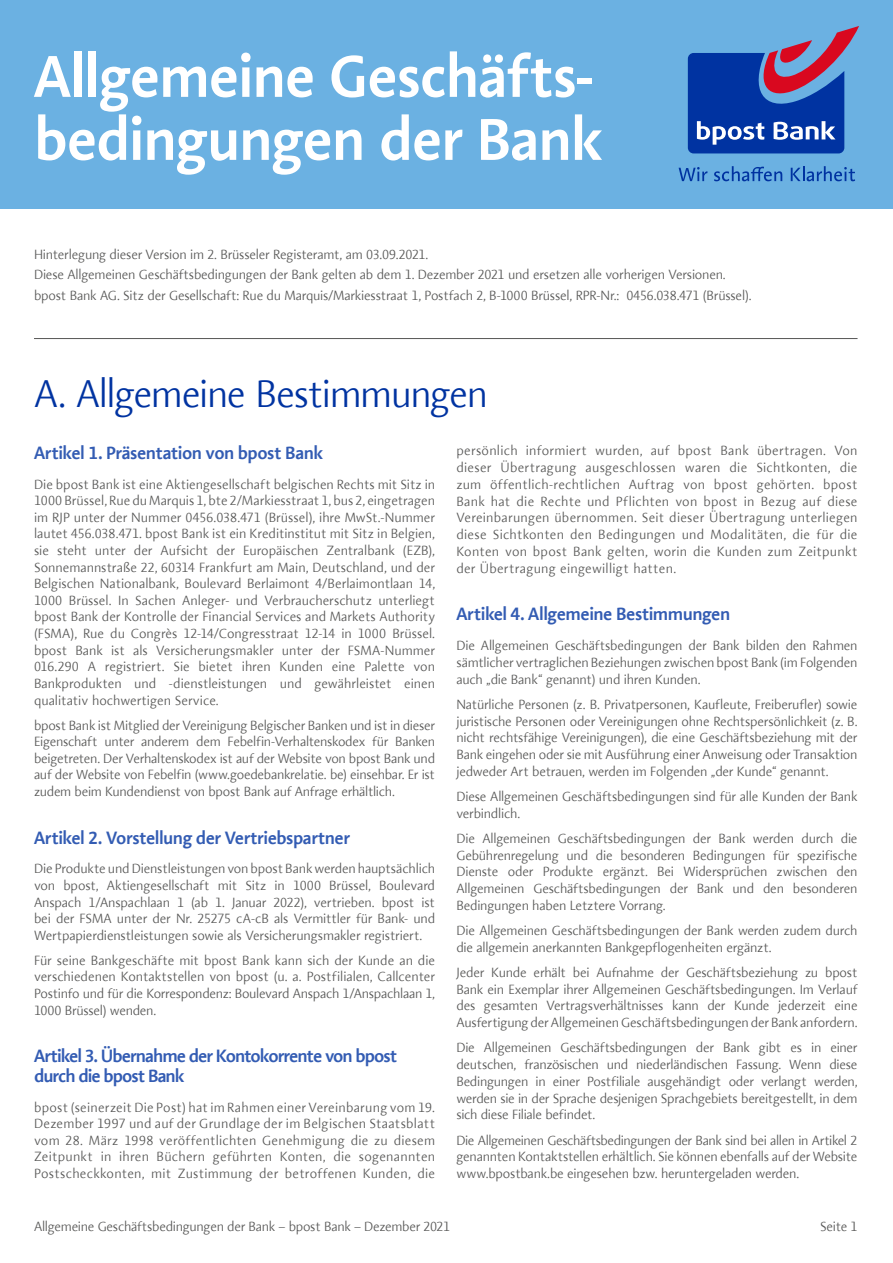
<style>
.page{position:relative;width:893px;height:1263px;background:#fff}
.page>*{position:absolute;margin:0;border:0;box-sizing:border-box;transform-origin:0 0}
.t1{font:600 60px/63px "Aroma No 2 LT Com";letter-spacing:-.02em;color:#fff}
.t2{font:300 39px "Aroma No 2 LT Com";letter-spacing:-.035em;color:#0033a1}
.t3{font:600 18px "Aroma No 2 LT Com";letter-spacing:-.03em;color:#335cb3}
.t4{font:600 18px/19.6px "Aroma No 2 LT Com";letter-spacing:-.05em;color:#335cb3}
.t5{font:300 13.5px/16.6px "Aroma No 2 LT Com";letter-spacing:-.015em;color:#575756;text-align:justify}
</style>
<div class="page">
<div style="left:0;top:0;width:893px;height:209px;background:#6bb1e2"></div>
<hr style="left:34px;top:338px;width:823px;height:1px;background:#575756">
<svg style="left:688px;top:26px;width:171px;height:127px"></svg>
<svg style="left:679px;top:167px;width:28px;height:14px"></svg>
<svg style="left:714px;top:166px;width:68px;height:15px"></svg>
<svg style="left:791px;top:166px;width:64px;height:15px"></svg>
<h1 class="t1" style="left:34px;top:43px;width:570px">Allgemeine Geschäfts&shy;bedingungen der Bank</h1>
<p class="t5" style="left:34px;top:243px;width:719px;line-height:20.7px;text-align:left">Hinterlegung dieser Version im 2. Brüsseler Registeramt, am 03.09.2021.<br>Diese Allgemeinen Geschäftsbedingungen der Bank gelten ab dem 1. Dezember 2021 und ersetzen alle vorherigen Versionen. bpost Bank AG. Sitz der Gesellschaft: Rue du Marquis/Markiesstraat 1, Postfach 2, B-1000 Brüssel, RPR-Nr.: 0456.038.471 (Brüssel).</p>
<h2 class="t2" style="left:34px;top:369px;width:455px">A. Allgemeine Bestimmungen</h2>
<h3 class="t3" style="left:34px;top:441px;width:291px">Artikel 1. Präsentation von bpost Bank</h3>
<p class="t5" style="left:34px;top:475px;width:403px">Die bpost Bank ist eine Aktiengesellschaft belgischen Rechts mit Sitz in 1000 Brüssel, Rue du Marquis 1, bte 2/Markiesstraat 1, bus 2, eingetragen im RJP unter der Nummer 0456.038.471 (Brüssel), ihre MwSt.-Nummer lautet 456.038.471. bpost Bank ist ein Kreditinstitut mit Sitz in Belgien, sie steht unter der Aufsicht der Europäischen Zentralbank (EZB), Sonnemannstraße 22, 60314 Frankfurt am Main, Deutschland, und der Belgischen Nationalbank, Boulevard Berlaimont 4/Berlaimontlaan 14, 1000 Brüssel. In Sachen Anleger- und Verbraucherschutz unterliegt bpost Bank der Kontrolle der Financial Services and Markets Authority (FSMA), Rue du Congrès 12-14/Congresstraat 12-14 in 1000 Brüssel. bpost Bank ist als Versicherungsmakler unter der FSMA-Nummer 016.290 A registriert. Sie bietet ihren Kunden eine Palette von Bankprodukten und -dienstleistungen und gewährleistet einen qualitativ hochwertigen Service.</p>
<p class="t5" style="left:34px;top:716px;width:403px">bpost Bank ist Mitglied der Vereinigung Belgischer Banken und ist in dieser Eigenschaft unter anderem dem Febelfin-Verhaltenskodex für Banken beigetreten. Der Verhaltenskodex ist auf der Website von bpost Bank und auf der Website von Febelfin (www.goedebankrelatie. be) einsehbar. Er ist zudem beim Kundendienst von bpost Bank auf Anfrage erhältlich.</p>
<h3 class="t3" style="left:34px;top:825px;width:318px">Artikel 2. Vorstellung der Vertriebspartner</h3>
<p class="t5" style="left:34px;top:860px;width:403px">Die Produkte und Dienstleistungen von bpost Bank werden hauptsächlich von bpost, Aktiengesellschaft mit Sitz in 1000 Brüssel, Boulevard Anspach 1/Anspachlaan 1 (ab 1. Januar 2022), vertrieben. bpost ist bei der FSMA unter der Nr. 25275 cA-cB als Vermittler für Bank- und Wertpapierdienstleistungen sowie als Versicherungsmakler registriert.</p>
<p class="t5" style="left:34px;top:952px;width:403px">Für seine Bankgeschäfte mit bpost Bank kann sich der Kunde an die verschiedenen Kontaktstellen von bpost (u. a. Postfilialen, Callcenter Postinfo und für die Korrespondenz: Boulevard Anspach 1/Anspachlaan 1, 1000 Brüssel) wenden.</p>
<h3 class="t4" style="left:34px;top:1045px;width:365px">Artikel 3. Übernahme der Kontokorrente von bpost durch die bpost Bank</h3>
<p class="t5" style="left:34px;top:1098px;width:403px">bpost (seinerzeit Die Post) hat im Rahmen einer Vereinbarung vom 19.<br>Dezember 1997 und auf der Grundlage der im Belgischen Staatsblatt vom 28. März 1998 veröffentlichten Genehmigung die zu diesem Zeitpunkt in ihren Büchern geführten Konten, die sogenannten Postscheckkonten, mit Zustimmung der betroffenen Kunden, die</p>
<p class="t5" style="left:456px;top:442px;width:403px">persönlich informiert wurden, auf bpost Bank übertragen. Von dieser Übertragung ausgeschlossen waren die Sichtkonten, die zum öffentlich-rechtlichen Auftrag von bpost gehörten. bpost Bank hat die Rechte und Pflichten von bpost in Bezug auf diese Vereinbarungen übernommen. Seit dieser Übertragung unterliegen diese Sichtkonten den Bedingungen und Modalitäten, die für die Konten von bpost Bank gelten, worin die Kunden zum Zeitpunkt der Übertragung eingewilligt hatten.</p>
<h3 class="t3" style="left:456px;top:602px;width:275px">Artikel 4. Allgemeine Bestimmungen</h3>
<p class="t5" style="left:456px;top:637px;width:403px">Die Allgemeinen Geschäftsbedingungen der Bank bilden den Rahmen sämtlicher vertraglichen Beziehungen zwischen bpost Bank (im Folgenden auch „die Bank“ genannt) und ihren Kunden.</p>
<p class="t5" style="left:456px;top:696px;width:403px">Natürliche Personen (z. B. Privatpersonen, Kaufleute, Freiberufler) sowie juristische Personen oder Vereinigungen ohne Rechtspersönlichkeit (z. B. nicht rechtsfähige Vereinigungen), die eine Geschäftsbeziehung mit der Bank eingehen oder sie mit Ausführung einer Anweisung oder Transaktion jedweder Art betrauen, werden im Folgenden „der Kunde“ genannt.</p>
<p class="t5" style="left:456px;top:788px;width:403px">Diese Allgemeinen Geschäftsbedingungen sind für alle Kunden der Bank verbindlich.</p>
<p class="t5" style="left:456px;top:830px;width:403px">Die Allgemeinen Geschäftsbedingungen der Bank werden durch die Gebührenregelung und die besonderen Bedingungen für spezifische Dienste oder Produkte ergänzt. Bei Widersprüchen zwischen den Allgemeinen Geschäftsbedingungen der Bank und den besonderen Bedingungen haben Letztere Vorrang.</p>
<p class="t5" style="left:456px;top:922px;width:403px">Die Allgemeinen Geschäftsbedingungen der Bank werden zudem durch die allgemein anerkannten Bankgepflogenheiten ergänzt.</p>
<p class="t5" style="left:456px;top:964px;width:403px">Jeder Kunde erhält bei Aufnahme der Geschäftsbeziehung zu bpost Bank ein Exemplar ihrer Allgemeinen Geschäftsbedingungen. Im Verlauf des gesamten Vertragsverhältnisses kann der Kunde jederzeit eine Ausfertigung der Allgemeinen Geschäftsbedingungen der Bank anfordern.</p>
<p class="t5" style="left:456px;top:1039px;width:403px">Die Allgemeinen Geschäftsbedingungen der Bank gibt es in einer deutschen, französischen und niederländischen Fassung. Wenn diese Bedingungen in einer Postfiliale ausgehändigt oder verlangt werden, werden sie in der Sprache desjenigen Sprachgebiets bereitgestellt, in dem sich diese Filiale befindet.</p>
<p class="t5" style="left:456px;top:1131px;width:403px">Die Allgemeinen Geschäftsbedingungen der Bank sind bei allen in Artikel 2 genannten Kontaktstellen erhältlich. Sie können ebenfalls auf der Website www.bpostbank.be eingesehen bzw. heruntergeladen werden.</p>
<p class="t5" style="left:34px;top:1217px;width:418px">Allgemeine Geschäftsbedingungen der Bank – bpost Bank – Dezember 2021</p>
<p class="t5" style="left:820px;top:1217px;width:39px">Seite 1</p>
</div>
